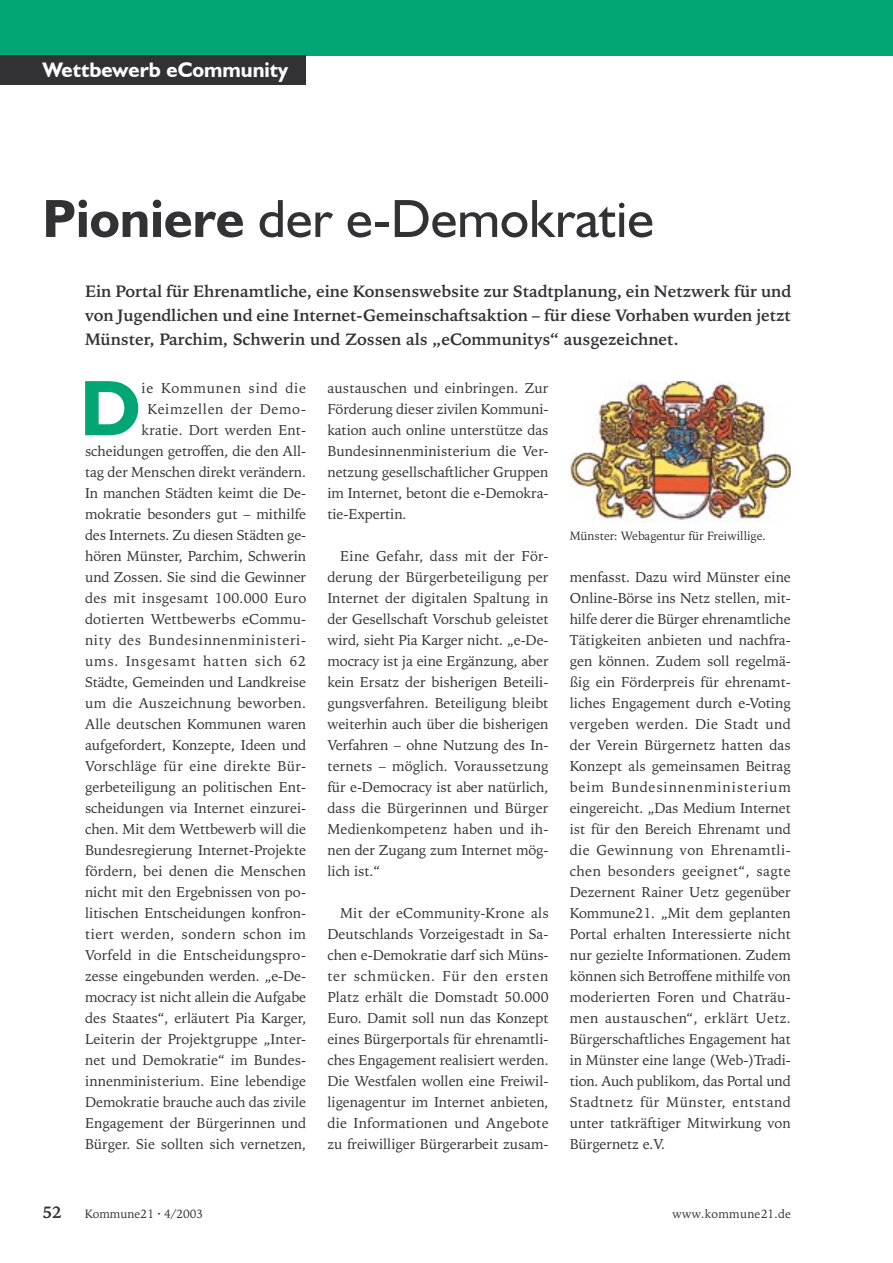
<style>
.page{position:relative;width:893px;height:1263px;background:#fff}
.page>*{position:absolute;margin:0;border:0;box-sizing:border-box;transform-origin:0 0}
.Text_ohne_Einzug{font:700 79.2px "Humanist 521 BT";color:#00a674}
.Titel_Artikel{font:54px "Humanist 521 BT";color:#323235}
.Kolumnentitel_lb{font:700 21px "Humanist 521 BT";color:#fff}
.Text_Einleitung_11_16{font:700 16.5px/24px "Iowan Old Style BT";letter-spacing:-.005em;color:#323235;text-align:justify}
.Text_mit_Einzug_und_Abstand_vor_Absatz{font:14.25px/21px "Iowan Old Style BT";letter-spacing:-.005em;color:#323235;text-align:justify}
.Text_ohne_Einzug-2{font:14.25px/21px "Iowan Old Style BT";color:#323235;text-align:right}
.Bildunterschrift{font:12px "Iowan Old Style BT";letter-spacing:-.005em;color:#323235}
.Bildunterschrift-2{font:12px "Iowan Old Style BT";letter-spacing:.02em;color:#323235}
.s1{font-weight:700}
</style>
<div class="page">
<div style="left:0;top:0;width:893px;height:55px;background:#00a674"></div>
<div style="left:0;top:55px;width:306px;height:30px;background:#323235"></div>
<img style="left:570px;top:381px;width:221px;height:141px">
<p class="Kolumnentitel_lb" style="left:43px;top:57px;width:247px">Wettbewerb eCommunity</p>
<p class="Titel_Artikel" style="left:43px;top:185px;width:613px"><span class="s1">Pioniere</span> der e-Demokratie</p>
<p class="Text_Einleitung_11_16" style="left:85px;top:279px;width:708px">Ein Portal für Ehrenamtliche, eine Konsenswebsite zur Stadtplanung, ein Netzwerk für und von Jugendlichen und eine Internet-Gemeinschaftsaktion – für diese Vorhaben wurden jetzt Münster, Parchim, Schwerin und Zossen als „eCommunitys“ ausgezeichnet.</p>
<p class="Text_ohne_Einzug" style="left:80px;top:359px;width:63px">D</p>
<p class="Text_ohne_Einzug-2" style="left:327px;top:378px;width:223px;text-align:justify">austauschen und einbringen. Zur Förderung dieser zivilen Kommuni&shy;kation auch online unterstütze das Bundesinnenministerium die Ver&shy;netzung gesellschaftlicher Gruppen im Internet, betont die e-Demokra&shy;tie-Expertin.</p>
<p class="Text_mit_Einzug_und_Abstand_vor_Absatz" style="left:327px;top:546px;width:223px;text-indent:13px">Eine Gefahr, dass mit der För&shy;derung der Bürgerbeteiligung per Internet der digitalen Spaltung in der Gesellschaft Vorschub geleistet wird, sieht Pia Karger nicht. „e-De&shy;mocracy ist ja eine Ergänzung, aber kein Ersatz der bisherigen Beteili&shy;gungsverfahren. Beteiligung bleibt weiterhin auch über die bisherigen Verfahren – ohne Nutzung des In&shy;ternets – möglich. Voraussetzung für e-Democracy ist aber natürlich, dass die Bürgerinnen und Bürger Medienkompetenz haben und ih&shy;nen der Zugang zum Internet mög&shy;lich ist.“</p>
<p class="Text_mit_Einzug_und_Abstand_vor_Absatz" style="left:327px;top:903px;width:223px;text-indent:13px">Mit der eCommunity-Krone als Deutschlands Vorzeigestadt in Sa&shy;chen e-Demokratie darf sich Müns&shy;ter schmücken. Für den ersten Platz erhält die Domstadt 50.000<br>Euro. Damit soll nun das Konzept eines Bürgerportals für ehrenamtli&shy;ches Engagement realisiert werden.<br>Die Westfalen wollen eine Freiwil&shy;ligenagentur im Internet anbieten, die Informationen und Angebote zu freiwilliger Bürgerarbeit zusam-</p>
<p class="Text_ohne_Einzug-2" style="left:85px;top:378px;width:223px">ie Kommunen sind die<br>Keimzellen der Demo-<br>kratie. Dort werden Ent&shy;scheidungen getroffen, die den All&shy;tag der Menschen direkt verändern.<br>In manchen Städten keimt die De&shy;mokratie besonders gut – mithilfe des Internets. Zu diesen Städten ge&shy;hören Münster, Parchim, Schwerin und Zossen. Sie sind die Gewinner des mit insgesamt 100.000 Euro dotierten Wettbewerbs eCommu&shy;nity des Bundesinnenministeri&shy;ums. Insgesamt hatten sich 62<br>Städte, Gemeinden und Landkreise um die Auszeichnung beworben.<br>Alle deutschen Kommunen waren aufgefordert, Konzepte, Ideen und<br>Vorschläge für eine direkte Bür&shy;gerbeteiligung an politischen Ent&shy;scheidungen via Internet einzurei&shy;chen. Mit dem Wettbewerb will die<br>Bundesregierung Internet-Projekte fördern, bei denen die Menschen nicht mit den Ergebnissen von po&shy;litischen Entscheidungen konfron&shy;tiert werden, sondern schon im<br>Vorfeld in die Entscheidungspro&shy;zesse eingebunden werden. „e-De&shy;mocracy ist nicht allein die Aufgabe des Staates“, erläutert Pia Karger,<br>Leiterin der Projektgruppe „Inter&shy;net und Demokratie“ im Bundes&shy;innenministerium. Eine lebendige<br>Demokratie brauche auch das zivile<br>Engagement der Bürgerinnen und<br>Bürger. Sie sollten sich vernetzen,</p>
<p class="Bildunterschrift" style="left:570px;top:528px;width:198px">Münster: Webagentur für Freiwillige.</p>
<p class="Text_mit_Einzug_und_Abstand_vor_Absatz" style="left:570px;top:567px;width:223px">menfasst. Dazu wird Münster eine Online-Börse ins Netz stellen, mit&shy;hilfe derer die Bürger ehrenamtliche Tätigkeiten anbieten und nachfra&shy;gen können. Zudem soll regelmä&shy;ßig ein Förderpreis für ehrenamt&shy;liches Engagement durch e-Voting vergeben werden. Die Stadt und der Verein Bürgernetz hatten das Konzept als gemeinsamen Beitrag beim Bundesinnenministerium eingereicht. „Das Medium Internet ist für den Bereich Ehrenamt und die Gewinnung von Ehrenamtli&shy;chen besonders geeignet“, sagte Dezernent Rainer Uetz gegenüber Kommune21. „Mit dem geplanten Portal erhalten Interessierte nicht nur gezielte Informationen. Zudem können sich Betroffene mithilfe von moderierten Foren und Chaträu&shy;men austauschen“, erklärt Uetz.<br>Bürgerschaftliches Engagement hat in Münster eine lange (Web-)Tradi&shy;tion. Auch publikom, das Portal und Stadtnetz für Münster, entstand unter tatkräftiger Mitwirkung von Bürgernetz e.V.</p>
<p class="Text_Einleitung_11_16" style="left:43px;top:1200px;width:21px">52</p>
<p class="Bildunterschrift" style="left:85px;top:1206px;width:120px">Kommune21 · 4/2003</p>
<p class="Bildunterschrift-2" style="left:673px;top:1206px;width:120px">www.kommune21.de</p>
</div>
